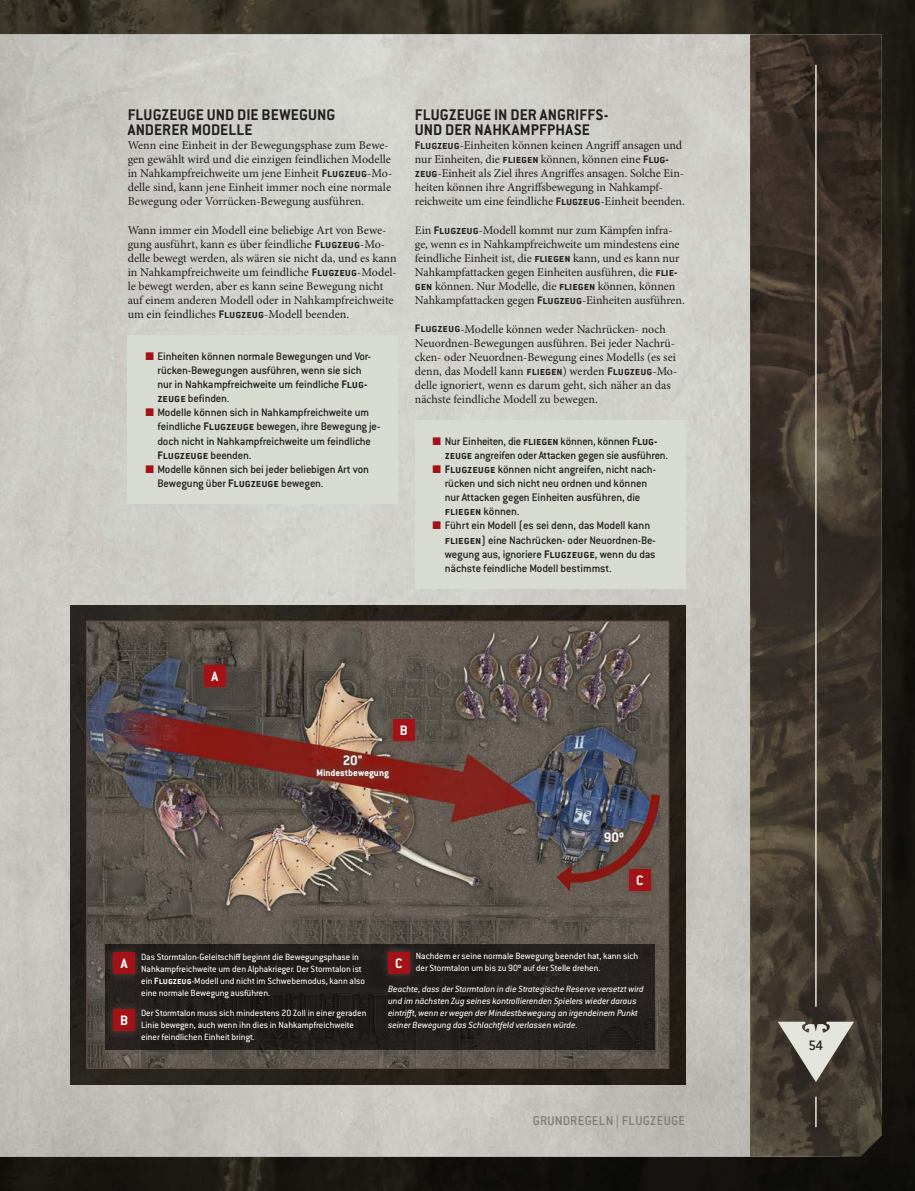
<style>
.page{position:relative;width:915px;height:1191px;background:#fff}
.page>*{position:absolute;margin:0;border:0;box-sizing:border-box;transform-origin:0 0}
.R1_5_Rules_Header_5{font:700 16.95px/14.1px "Conduit ITC Std";letter-spacing:.005em;color:#231f20}
.R2_8_Rules_Diagram_C{font:700 15px "Conduit ITC Std";color:#fff}
.t1{font:500 15px "Conduit ITC Std";color:#231f20}
.R1_8_Rules_Tag__core{font:500 14.1px "Conduit ITC Std";letter-spacing:.015em;color:#7b7c78}
.R2_2_Rules_Body_Copy{font:12px/14.1px "Minion Pro";letter-spacing:-.005em;color:#231f20}
.t2{font:500 12px/14.1px "Conduit ITC Std";letter-spacing:-.015em;color:#231f20}
.R2_8_Rules_Diagram_C-2{font:700 10.5px "Conduit ITC Std";color:#fff}
.R2_8_Rules_Diagram_C-3{font:9.9px/12px "Conduit ITC Std";color:#fff}
.R2_8_Rules_Diagram_C-4{font:italic 9.9px/12px "Conduit ITC Std";color:#fff}
.s1{font-family:"Conduit ITC Std";font-weight:700}
.s2{font-family:"Arial";font-weight:400;font-size:16.5px;color:#a21217}
.s3{font-weight:700}
</style>
<div class="page">
<img style="left:0;top:0;width:914px;height:1191px">
<img style="left:0;top:34px;width:749px;height:1122px">
<img style="left:749px;top:34px;width:132px;height:1122px">
<img style="left:0;top:500px;width:1px;height:656px">
<img style="left:70px;top:605px;width:615px;height:479px">
<svg style="left:777px;top:1021px;width:76px;height:60px;background:#8c8880"></svg>
<hr style="left:814px;top:65px;width:2px;height:941px;background:#e3e4dc">
<hr style="left:814px;top:1096px;width:2px;height:31px;background:#e3e4dc">
<img style="left:88px;top:622px;width:579px;height:445px">
<div style="left:128px;top:335px;width:270px;height:169px;background:#d8dbd1"></div>
<div style="left:415px;top:420px;width:270px;height:169px;background:#d8dbd1"></div>
<div style="left:105px;top:944px;width:549px;height:105px;background:#231f20"></div>
<div style="left:104px;top:943px;width:40px;height:40px;background:#5f473d;opacity:.8"></div>
<div style="left:113px;top:952px;width:22px;height:22px;background:#a21217"></div>
<div style="left:104px;top:1000px;width:40px;height:40px;background:#5f473d;opacity:.8"></div>
<div style="left:113px;top:1009px;width:22px;height:22px;background:#a21217"></div>
<div style="left:378px;top:943px;width:40px;height:40px;background:#5f473d;opacity:.8"></div>
<div style="left:388px;top:952px;width:21px;height:22px;background:#a21217"></div>
<div style="left:334px;top:746px;width:36px;height:28px;background:#5f473d;opacity:.8"></div>
<div style="left:308px;top:760px;width:89px;height:27px;background:#5f473d;opacity:.8"></div>
<div style="left:195px;top:656px;width:40px;height:40px;background:#5f473d;opacity:.8"></div>
<div style="left:204px;top:665px;width:21px;height:22px;background:#a21217"></div>
<div style="left:383px;top:710px;width:40px;height:40px;background:#5f473d;opacity:.8"></div>
<div style="left:393px;top:719px;width:21px;height:21px;background:#a21217"></div>
<div style="left:619px;top:860px;width:40px;height:40px;background:#5f473d;opacity:.8"></div>
<div style="left:628px;top:869px;width:22px;height:21px;background:#a21217"></div>
<div style="left:596px;top:823px;width:36px;height:28px;background:#5f473d;opacity:.8"></div>
<p class="R1_5_Rules_Header_5" style="left:128px;top:108px;width:209px">FLUGZEUGE UND DIE BEWEGUNG<br>ANDERER MODELLE</p>
<p class="R2_2_Rules_Body_Copy" style="left:128px;top:138px;width:266px">Wenn eine Einheit in der Bewegungsphase zum Bewe&shy;gen gewählt wird und die einzigen feindlichen Modelle in Nahkampfreichweite um jene Einheit <span class="s1">Flugzeug</span>-Mo&shy;delle sind, kann jene Einheit immer noch eine normale Bewegung oder Vorrücken-Bewegung ausführen.</p>
<p class="R2_2_Rules_Body_Copy" style="left:128px;top:223px;width:270px">Wann immer ein Modell eine beliebige Art von Bewe&shy;gung ausführt, kann es über feindliche <span class="s1">Flugzeug</span>-Mo&shy;delle bewegt werden, als wären sie nicht da, und es kann in Nahkampfreichweite um feindliche <span class="s1">Flugzeug</span>-Model&shy;le bewegt werden, aber es kann seine Bewegung nicht auf einem anderen Modell oder in Nahkampfreichweite um ein feindliches <span class="s1">Flugzeug</span>-Modell beenden.</p>
<p class="t2" style="left:157px;top:349px;width:215px;text-indent:-13px"><span class="s2">■</span> Einheiten können normale Bewegungen und Vor&shy;rücken-Bewegungen ausführen, wenn sie sich nur in Nahkampfreichweite um feindliche <span class="s3">Flug&shy;zeuge</span> befinden.</p>
<p class="t2" style="left:157px;top:405px;width:224px;text-indent:-13px"><span class="s2">■</span> Modelle können sich in Nahkampfreichweite um feindliche <span class="s3">Flugzeuge</span> bewegen, ihre Bewegung je&shy;doch nicht in Nahkampfreichweite um feindliche <span class="s3">Flugzeuge</span> beenden.</p>
<p class="t2" style="left:157px;top:461px;width:213px;text-indent:-13px"><span class="s2">■</span> Modelle können sich bei jeder beliebigen Art von<br>Bewegung über <span class="s3">Flugzeuge</span> bewegen.</p>
<p class="R1_5_Rules_Header_5" style="left:415px;top:108px;width:195px">FLUGZEUGE IN DER ANGRIFFS-<br>UND DER NAHKAMPFPHASE</p>
<p class="R2_2_Rules_Body_Copy" style="left:415px;top:138px;width:271px"><span class="s1">Flugzeug</span>-Einheiten können keinen Angriff ansagen und nur Einheiten, die <span class="s1">fliegen</span> können, können eine <span class="s1">Flug&shy;zeug</span>-Einheit als Ziel ihres Angriffes ansagen. Solche Ein&shy;heiten können ihre Angriffsbewegung in Nahkampf&shy;reichweite um eine feindliche <span class="s1">Flugzeug</span>-Einheit beenden.</p>
<p class="R2_2_Rules_Body_Copy" style="left:415px;top:223px;width:271px">Ein <span class="s1">Flugzeug</span>-Modell kommt nur zum Kämpfen infra&shy;ge, wenn es in Nahkampfreichweite um mindestens eine feindliche Einheit ist, die <span class="s1">fliegen</span> kann, und es kann nur Nahkampfattacken gegen Einheiten ausführen, die <span class="s1">flie&shy;gen</span> können. Nur Modelle, die <span class="s1">fliegen</span> können, können Nahkampfattacken gegen <span class="s1">Flugzeug</span>-Einheiten ausführen.</p>
<p class="R2_2_Rules_Body_Copy" style="left:415px;top:322px;width:264px"><span class="s1">Flugzeug</span>-Modelle können weder Nachrücken- noch Neuordnen-Bewegungen ausführen. Bei jeder Nachrü&shy;cken- oder Neuordnen-Bewegung eines Modells (es sei denn, das Modell kann <span class="s1">fliegen</span>) werden <span class="s1">Flugzeug</span>-Mo&shy;delle ignoriert, wenn es darum geht, sich näher an das nächste feindliche Modell zu bewegen.</p>
<p class="t2" style="left:444px;top:433px;width:225px;text-indent:-13px"><span class="s2">■</span> Nur Einheiten, die <span class="s3">fliegen</span> können, können <span class="s3">Flug&shy;zeuge</span> angreifen oder Attacken gegen sie ausführen.</p>
<p class="t2" style="left:444px;top:462px;width:213px;text-indent:-13px"><span class="s2">■</span> <span class="s3">Flugzeuge</span> können nicht angreifen, nicht nach&shy;rücken und sich nicht neu ordnen und können nur Attacken gegen Einheiten ausführen, die <span class="s3">fliegen</span> können.</p>
<p class="t2" style="left:444px;top:518px;width:212px;text-indent:-13px"><span class="s2">■</span> Führt ein Modell (es sei denn, das Modell kann <span class="s3">fliegen</span>) eine Nachrücken- oder Neuordnen-Be&shy;wegung aus, ignoriere <span class="s3">Flugzeuge</span>, wenn du das nächste feindliche Modell bestimmst.</p>
<p class="R2_8_Rules_Diagram_C" style="left:211px;top:667px;width:8px">A</p>
<p class="R2_8_Rules_Diagram_C" style="left:343px;top:751px;width:21px">20"</p>
<p class="R2_8_Rules_Diagram_C-2" style="left:316px;top:766px;width:74px">Mindestbewegung</p>
<p class="R2_8_Rules_Diagram_C" style="left:399px;top:721px;width:10px">B</p>
<p class="R2_8_Rules_Diagram_C" style="left:603px;top:828px;width:22px">90º</p>
<p class="R2_8_Rules_Diagram_C" style="left:635px;top:871px;width:9px">C</p>
<p class="R2_8_Rules_Diagram_C" style="left:121px;top:954px;width:8px">A</p>
<p class="R2_8_Rules_Diagram_C-3" style="left:141px;top:950px;width:225px">Das Stormtalon-Geleitschiff beginnt die Bewegungsphase in Nahkampfreichweite um den Alphakrieger. Der Stormtalon ist ein <span class="s3">Flugzeug</span>-Modell und nicht im Schwebemodus, kann also eine normale Bewegung ausführen.</p>
<p class="R2_8_Rules_Diagram_C" style="left:120px;top:1011px;width:10px">B</p>
<p class="R2_8_Rules_Diagram_C-3" style="left:141px;top:1007px;width:227px">Der Stormtalon muss sich mindestens 20 Zoll in einer geraden<br>Linie bewegen, auch wenn ihn dies in Nahkampfreichweite einer feindlichen Einheit bringt.</p>
<p class="R2_8_Rules_Diagram_C" style="left:395px;top:954px;width:9px">C</p>
<p class="R2_8_Rules_Diagram_C-3" style="left:415px;top:950px;width:224px">Nachdem er seine normale Bewegung beendet hat, kann sich der Stormtalon um bis zu 90º auf der Stelle drehen.</p>
<p class="R2_8_Rules_Diagram_C-4" style="left:388px;top:982px;width:257px">Beachte, dass der Stormtalon in die Strategische Reserve versetzt wird und im nächsten Zug seines kontrollierenden Spielers wieder daraus eintrifft, wenn er wegen der Mindestbewegung an irgendeinem Punkt seiner Bewegung das Schlachtfeld verlassen würde.</p>
<p class="R1_8_Rules_Tag__core" style="left:532px;top:1112px;width:154px">GRUNDREGELN | FLUGZEUGE</p>
<p class="t1" style="left:808px;top:1036px;width:16px">54</p>
</div>
